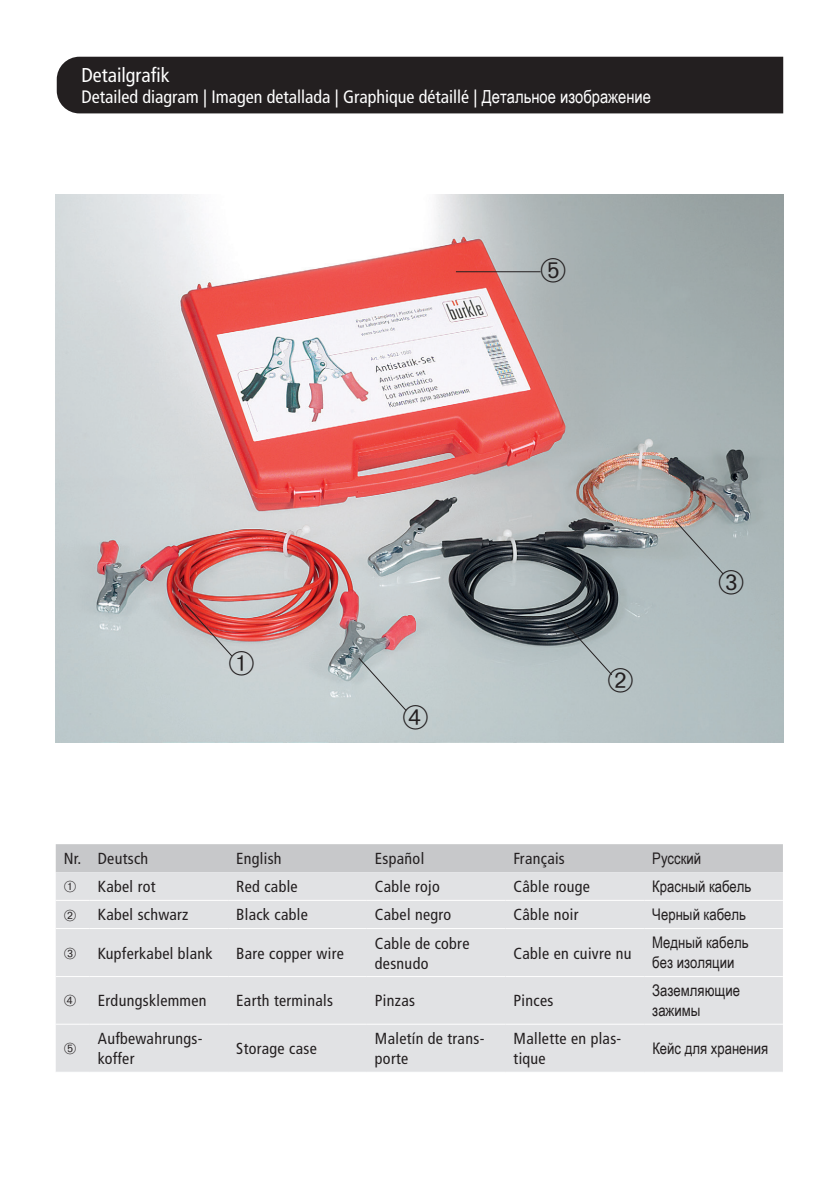
<style>
.page{position:relative;width:840px;height:1191px;background:#fff}
.page>*{position:absolute;margin:0;border:0;box-sizing:border-box;transform-origin:0 0}
.t1{font:condensed 20px "Frutiger LT Pro";color:#fff}
.t2{font:condensed 18px "Frutiger LT Pro";color:#fff}
.t3{font:condensed 16px/20px "Frutiger LT Pro";letter-spacing:.02em;color:#231f20}
.t4{font:16px/20px "Arial Narrow";color:#231f20}
.s1{font-family:"Arial Narrow";font-stretch:normal}
</style>
<div class="page">
<img style="left:56px;top:195px;width:726px;height:548px">
<div style="left:56px;top:844px;width:726px;height:28px;background:#c7c8ca"></div>
<div style="left:56px;top:872px;width:726px;height:199px;background:#e1e2e4"></div>
<hr style="left:56px;top:900px;width:34px;height:1px;background:#fff">
<hr style="left:90px;top:900px;width:138px;height:1px;background:#fff">
<hr style="left:228px;top:900px;width:138px;height:1px;background:#fff">
<hr style="left:366px;top:900px;width:139px;height:1px;background:#fff">
<hr style="left:505px;top:900px;width:139px;height:1px;background:#fff">
<hr style="left:644px;top:900px;width:138px;height:1px;background:#fff">
<hr style="left:56px;top:928px;width:34px;height:1px;background:#fff">
<hr style="left:90px;top:928px;width:138px;height:1px;background:#fff">
<hr style="left:228px;top:928px;width:138px;height:1px;background:#fff">
<hr style="left:366px;top:928px;width:139px;height:1px;background:#fff">
<hr style="left:505px;top:928px;width:139px;height:1px;background:#fff">
<hr style="left:644px;top:928px;width:138px;height:1px;background:#fff">
<hr style="left:56px;top:976px;width:34px;height:1px;background:#fff">
<hr style="left:90px;top:976px;width:138px;height:1px;background:#fff">
<hr style="left:228px;top:976px;width:138px;height:1px;background:#fff">
<hr style="left:366px;top:976px;width:139px;height:1px;background:#fff">
<hr style="left:505px;top:976px;width:139px;height:1px;background:#fff">
<hr style="left:644px;top:976px;width:138px;height:1px;background:#fff">
<hr style="left:56px;top:1023px;width:34px;height:1px;background:#fff">
<hr style="left:90px;top:1023px;width:138px;height:1px;background:#fff">
<hr style="left:228px;top:1023px;width:138px;height:1px;background:#fff">
<hr style="left:366px;top:1023px;width:139px;height:1px;background:#fff">
<hr style="left:505px;top:1023px;width:139px;height:1px;background:#fff">
<hr style="left:644px;top:1023px;width:138px;height:1px;background:#fff">
<div style="left:57px;top:57px;width:725px;height:56px;background:#231f20"></div>
<hr style="left:455px;top:271px;width:85px;height:1px;background:#231f20">
<svg style="left:183px;top:602px;width:70px;height:73px;background:#cb9f9e"></svg>
<svg style="left:562px;top:621px;width:70px;height:72px;background:#9ea9ac"></svg>
<svg style="left:674px;top:520px;width:69px;height:75px;background:#abb5b7"></svg>
<svg style="left:540px;top:258px;width:25px;height:25px"></svg>
<svg style="left:64px;top:881px;width:12px;height:11px"></svg>
<svg style="left:64px;top:909px;width:12px;height:11px"></svg>
<svg style="left:64px;top:947px;width:12px;height:11px"></svg>
<svg style="left:64px;top:995px;width:12px;height:11px"></svg>
<svg style="left:64px;top:1042px;width:12px;height:12px"></svg>
<div style="left:357px;top:656px;width:70px;height:73px;background:#c5cfd0"></div>
<p class="t1" style="left:81px;top:63px;width:90px">Detailgrafik</p>
<p class="t2" style="left:81px;top:87px;width:570px">Detailed diagram | Imagen detallada | Graphique détaillé | <span class="s1">Детальное изображение</span></p>
<p class="t3" style="left:64px;top:848px;width:86px">Nr. Deutsch</p>
<p class="t3" style="left:236px;top:848px;width:47px">English</p>
<p class="t3" style="left:374px;top:848px;width:51px">Español</p>
<p class="t3" style="left:513px;top:848px;width:53px">Français</p>
<p class="t4" style="left:652px;top:847px;width:50px">Русский</p>
<p class="t3" style="left:98px;top:877px;width:59px">Kabel rot</p>
<p class="t3" style="left:236px;top:877px;width:63px">Red cable</p>
<p class="t3" style="left:374px;top:877px;width:66px">Cable rojo</p>
<p class="t3" style="left:513px;top:877px;width:78px">Câble rouge</p>
<p class="t4" style="left:652px;top:876px;width:101px">Красный кабель</p>
<p class="t3" style="left:98px;top:905px;width:92px">Kabel schwarz</p>
<p class="t3" style="left:236px;top:905px;width:73px">Black cable</p>
<p class="t3" style="left:374px;top:905px;width:78px">Cabel negro</p>
<p class="t3" style="left:513px;top:905px;width:66px">Câble noir</p>
<p class="t4" style="left:652px;top:904px;width:95px">Черный кабель</p>
<p class="t3" style="left:98px;top:943px;width:116px">Kupferkabel blank</p>
<p class="t3" style="left:236px;top:943px;width:109px">Bare copper wire</p>
<p class="t3" style="left:374px;top:933px;width:96px">Cable de cobre desnudo</p>
<p class="t3" style="left:513px;top:943px;width:119px">Cable en cuivre nu</p>
<p class="t4" style="left:652px;top:932px;width:98px">Медный кабель без изоляции</p>
<p class="t3" style="left:98px;top:991px;width:110px">Erdungsklemmen</p>
<p class="t3" style="left:236px;top:991px;width:98px">Earth terminals</p>
<p class="t3" style="left:375px;top:991px;width:42px">Pinzas</p>
<p class="t3" style="left:513px;top:991px;width:41px">Pinces</p>
<p class="t4" style="left:652px;top:980px;width:89px">Заземляющие зажимы</p>
<p class="t3" style="left:98px;top:1028px;width:106px">Aufbewahrungs&shy;koffer</p>
<p class="t3" style="left:236px;top:1038px;width:82px">Storage case</p>
<p class="t3" style="left:375px;top:1028px;width:111px">Maletín de trans&shy;porte</p>
<p class="t3" style="left:513px;top:1028px;width:109px">Mallette en plas&shy;tique</p>
<p class="t4" style="left:652px;top:1037px;width:117px">Кейс для хранения</p>
</div>
